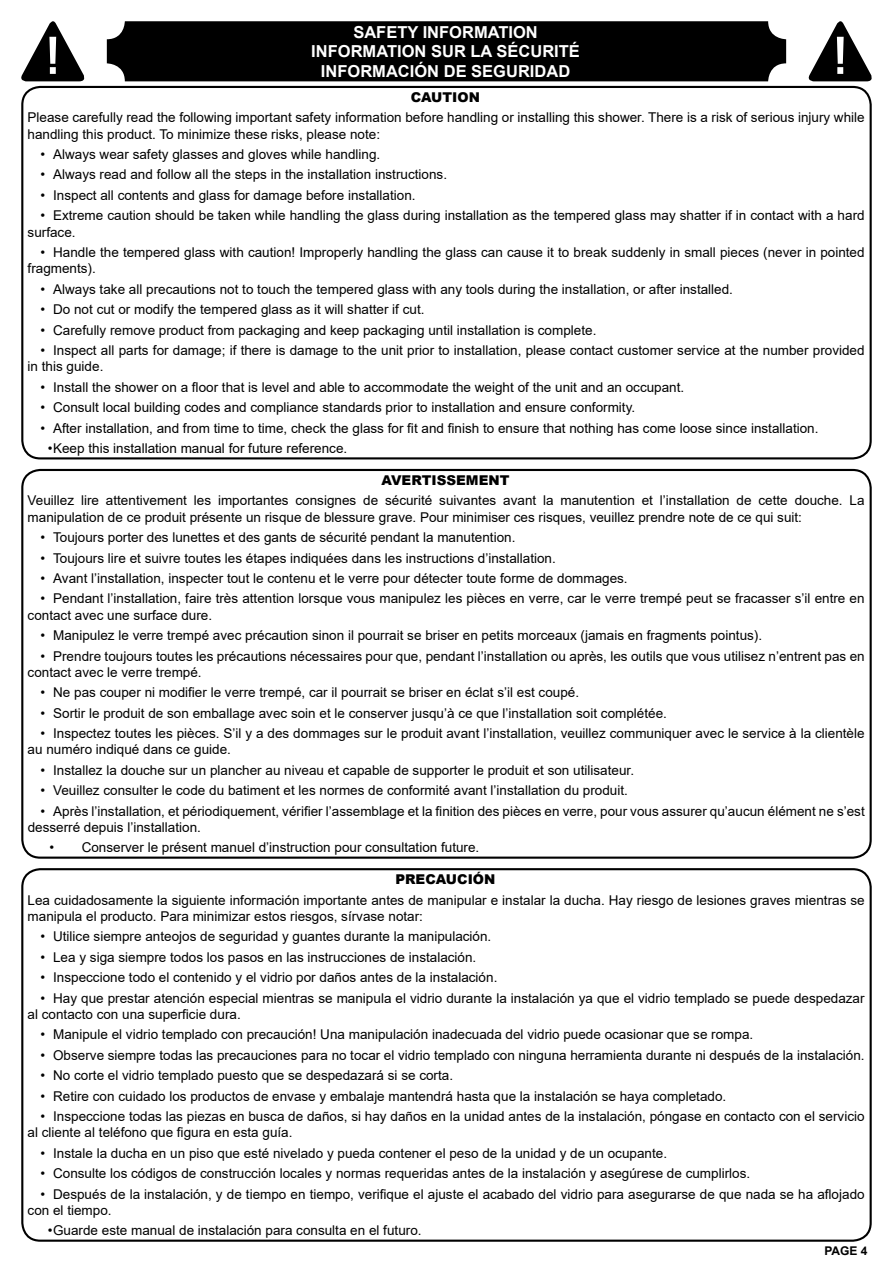
<style>
.page{position:relative;width:893px;height:1263px;background:#fff}
.page>*{position:absolute;margin:0;border:0;box-sizing:border-box;transform-origin:0 0}
.t1{font:700 16.5px/19.8px "Arial";color:#fff;text-align:center}
.t2{font:13.5px/16.2px "Arial";color:#000}
.t3{font:900 13.5px "Arial";color:#000}
.t4{font:700 12px "Arial";color:#000}
</style>
<div class="page">
<div style="left:107px;top:21px;width:679px;height:60px;background:#000;border-radius:18px"></div>
<div style="left:21px;top:86px;width:851px;height:373px;border:2px solid #000;border-radius:18px"></div>
<div style="left:21px;top:469px;width:851px;height:390px;border:2px solid #000;border-radius:18px"></div>
<div style="left:21px;top:868px;width:851px;height:374px;border:2px solid #000;border-radius:18px"></div>
<svg style="left:21px;top:21px;width:64px;height:60px"></svg>
<svg style="left:808px;top:21px;width:64px;height:60px"></svg>
<p class="t1" style="left:311px;top:22px;width:270px">SAFETY INFORMATION<br>INFORMATION SUR LA SÉCURITÉ<br>INFORMACIÓN DE SEGURIDAD</p>
<p class="t3" style="left:411px;top:87px;width:71px">CAUTION</p>
<p class="t2" style="left:28px;top:109px;width:838px">Please carefully read the following important safety information before handling or installing this shower. There is a risk of serious injury while handling this product. To minimize these risks, please note:</p>
<p class="t2" style="left:40px;top:146px;width:341px">• Always wear safety glasses and gloves while handling.</p>
<p class="t2" style="left:40px;top:167px;width:408px">• Always read and follow all the steps in the installation instructions.</p>
<p class="t2" style="left:40px;top:187px;width:377px">• Inspect all contents and glass for damage before installation.</p>
<p class="t2" style="left:28px;top:207px;width:838px;text-indent:13px">• Extreme caution should be taken while handling the glass during installation as the tempered glass may shatter if in contact with a hard surface.</p>
<p class="t2" style="left:28px;top:244px;width:838px;text-indent:13px">• Handle the tempered glass with caution! Improperly handling the glass can cause it to break suddenly in small pieces (never in pointed fragments).</p>
<p class="t2" style="left:40px;top:281px;width:694px">• Always take all precautions not to touch the tempered glass with any tools during the installation, or after installed.</p>
<p class="t2" style="left:40px;top:301px;width:386px">• Do not cut or modify the tempered glass as it will shatter if cut.</p>
<p class="t2" style="left:40px;top:322px;width:557px">• Carefully remove product from packaging and keep packaging until installation is complete.</p>
<p class="t2" style="left:28px;top:342px;width:838px;text-indent:13px">• Inspect all parts for damage; if there is damage to the unit prior to installation, please contact customer service at the number provided in this guide.</p>
<p class="t2" style="left:40px;top:379px;width:645px">• Install the shower on a floor that is level and able to accommodate the weight of the unit and an occupant.</p>
<p class="t2" style="left:40px;top:399px;width:596px">• Consult local building codes and compliance standards prior to installation and ensure conformity.</p>
<p class="t2" style="left:40px;top:420px;width:780px">• After installation, and from time to time, check the glass for fit and finish to ensure that nothing has come loose since installation.</p>
<p class="t2" style="left:48px;top:440px;width:301px">• Keep this installation manual for future reference.</p>
<p class="t3" style="left:381px;top:470px;width:130px">AVERTISSEMENT</p>
<p class="t2" style="left:28px;top:492px;width:838px">Veuillez lire attentivement les importantes consignes de sécurité suivantes avant la manutention et l’installation de cette douche. La manipulation de ce produit présente un risque de blessure grave. Pour minimiser ces risques, veuillez prendre note de ce qui suit:</p>
<p class="t2" style="left:40px;top:529px;width:477px">• Toujours porter des lunettes et des gants de sécurité pendant la manutention.</p>
<p class="t2" style="left:40px;top:550px;width:517px">• Toujours lire et suivre toutes les étapes indiquées dans les instructions d’installation.</p>
<p class="t2" style="left:40px;top:570px;width:589px">• Avant l’installation, inspecter tout le contenu et le verre pour détecter toute forme de dommages.</p>
<p class="t2" style="left:28px;top:590px;width:838px;text-indent:13px">• Pendant l’installation, faire très attention lorsque vous manipulez les pièces en verre, car le verre trempé peut se fracasser s’il entre en contact avec une surface dure.</p>
<p class="t2" style="left:40px;top:627px;width:723px">• Manipulez le verre trempé avec précaution sinon il pourrait se briser en petits morceaux (jamais en fragments pointus).</p>
<p class="t2" style="left:28px;top:648px;width:839px;text-indent:13px">• Prendre toujours toutes les précautions nécessaires pour que, pendant l’installation ou après, les outils que vous utilisez n’entrent pas en contact avec le verre trempé.</p>
<p class="t2" style="left:40px;top:684px;width:540px">• Ne pas couper ni modifier le verre trempé, car il pourrait se briser en éclat s’il est coupé.</p>
<p class="t2" style="left:40px;top:705px;width:628px">• Sortir le produit de son emballage avec soin et le conserver jusqu’à ce que l’installation soit complétée.</p>
<p class="t2" style="left:28px;top:725px;width:838px;text-indent:13px">• Inspectez toutes les pièces. S’il y a des dommages sur le produit avant l’installation, veuillez communiquer avec le service à la clientèle au numéro indiqué dans ce guide.</p>
<p class="t2" style="left:40px;top:762px;width:595px">• Installez la douche sur un plancher au niveau et capable de supporter le produit et son utilisateur.</p>
<p class="t2" style="left:40px;top:782px;width:589px">• Veuillez consulter le code du batiment et les normes de conformité avant l’installation du produit.</p>
<p class="t2" style="left:28px;top:803px;width:839px;text-indent:13px">• Après l’installation, et périodiquement, vérifier l’assemblage et la finition des pièces en verre, pour vous assurer qu’aucun élément ne s’est desserré depuis l’installation.</p>
<p class="t2" style="left:49px;top:839px;width:431px">• Conserver le présent manuel d’instruction pour consultation future.</p>
<p class="t3" style="left:395px;top:869px;width:102px">PRECAUCIÓN</p>
<p class="t2" style="left:28px;top:892px;width:839px">Lea cuidadosamente la siguiente información importante antes de manipular e instalar la ducha. Hay riesgo de lesiones graves mientras se manipula el producto. Para minimizar estos riesgos, sírvase notar:</p>
<p class="t2" style="left:40px;top:928px;width:452px">• Utilice siempre anteojos de seguridad y guantes durante la manipulación.</p>
<p class="t2" style="left:40px;top:949px;width:437px">• Lea y siga siempre todos los pasos en las instrucciones de instalación.</p>
<p class="t2" style="left:40px;top:969px;width:458px">• Inspeccione todo el contenido y el vidrio por daños antes de la instalación.</p>
<p class="t2" style="left:28px;top:990px;width:838px;text-indent:13px">• Hay que prestar atención especial mientras se manipula el vidrio durante la instalación ya que el vidrio templado se puede despedazar al contacto con una superficie dura.</p>
<p class="t2" style="left:40px;top:1026px;width:714px">• Manipule el vidrio templado con precaución! Una manipulación inadecuada del vidrio puede ocasionar que se rompa.</p>
<p class="t2" style="left:40px;top:1047px;width:826px">• Observe siempre todas las precauciones para no tocar el vidrio templado con ninguna herramienta durante ni después de la instalación.</p>
<p class="t2" style="left:40px;top:1067px;width:414px">• No corte el vidrio templado puesto que se despedazará si se corta.</p>
<p class="t2" style="left:40px;top:1088px;width:687px">• Retire con cuidado los productos de envase y embalaje mantendrá hasta que la instalación se haya completado.</p>
<p class="t2" style="left:28px;top:1108px;width:838px;text-indent:13px">• Inspeccione todas las piezas en busca de daños, si hay daños en la unidad antes de la instalación, póngase en contacto con el servicio al cliente al teléfono que figura en esta guía.</p>
<p class="t2" style="left:40px;top:1145px;width:628px">• Instale la ducha en un piso que esté nivelado y pueda contener el peso de la unidad y de un ocupante.</p>
<p class="t2" style="left:40px;top:1165px;width:711px">• Consulte los códigos de construcción locales y normas requeridas antes de la instalación y asegúrese de cumplirlos.</p>
<p class="t2" style="left:28px;top:1186px;width:838px;text-indent:13px">• Después de la instalación, y de tiempo en tiempo, verifique el ajuste el acabado del vidrio para asegurarse de que nada se ha aflojado con el tiempo.</p>
<p class="t2" style="left:48px;top:1222px;width:375px">• Guarde este manual de instalación para consulta en el futuro.</p>
<p class="t4" style="left:824px;top:1242px;width:45px">PAGE 4</p>
</div>
